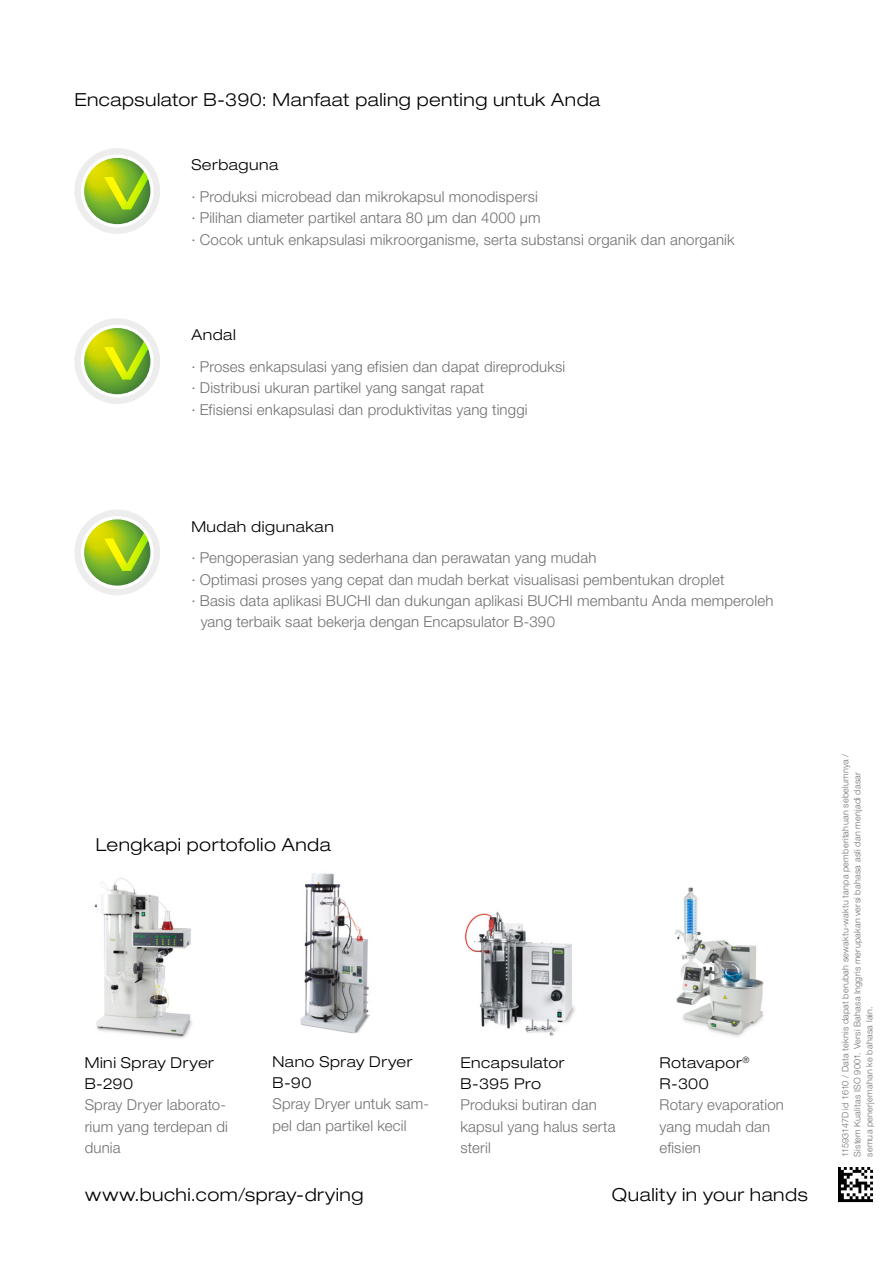
<style>
.page{position:relative;width:893px;height:1263px;background:#fff}
.page>*{position:absolute;margin:0;border:0;box-sizing:border-box;transform-origin:0 0}
.DE_Title{font:300 expanded 18px "Helvetica Neue LT Std";letter-spacing:.025em;color:#000}
.EN_Note_large{font:300 expanded 18px "Helvetica Neue LT Std";letter-spacing:.03em;color:#000}
.EN_Note_large_right{font:300 expanded 18px "Helvetica Neue LT Std";letter-spacing:.03em;color:#000}
.t1{font:300 15px/21.3px "Helvetica Neue LT Std";letter-spacing:.01em;color:#706f6f}
.DE_Title_small_down{font:300 expanded 15px "Helvetica Neue LT Std";letter-spacing:.04em;color:#000}
.DE_Barcode{font:300 9px/12px "Helvetica Neue LT Std";letter-spacing:.03em;color:#706f6f}
.s1{font-stretch:expanded;color:#000}
</style>
<div class="page">
<div style="left:74px;top:148px;width:86px;height:86px;background:#ededed;border-radius:50%"></div>
<div style="left:81px;top:155px;width:73px;height:72px;background:#fff;border-radius:50%"></div>
<svg style="left:84px;top:158px;width:66px;height:66px"></svg>
<svg style="left:99px;top:158px;width:52px;height:66px"></svg>
<div style="left:74px;top:318px;width:86px;height:86px;background:#ededed;border-radius:50%"></div>
<div style="left:81px;top:325px;width:73px;height:73px;background:#fff;border-radius:50%"></div>
<svg style="left:84px;top:328px;width:66px;height:66px"></svg>
<svg style="left:99px;top:328px;width:52px;height:66px;background:#a1c641"></svg>
<div style="left:74px;top:510px;width:86px;height:85px;background:#ededed;border-radius:50%"></div>
<div style="left:81px;top:516px;width:73px;height:73px;background:#fff;border-radius:50%"></div>
<svg style="left:84px;top:519px;width:66px;height:67px"></svg>
<svg style="left:99px;top:519px;width:52px;height:67px"></svg>
<img style="left:94px;top:878px;width:98px;height:161px">
<img style="left:300px;top:873px;width:70px;height:161px">
<img style="left:464px;top:912px;width:111px;height:124px">
<img style="left:675px;top:887px;width:89px;height:150px">
<img style="left:839px;top:1167px;width:34px;height:35px">
<p class="DE_Title" style="left:74px;top:89px;width:527px">Encapsulator B-390: Manfaat paling penting untuk Anda</p>
<p class="DE_Title_small_down" style="left:191px;top:156px;width:88px">Serbaguna</p>
<p class="t1" style="left:191px;top:186px;width:348px">∙ Produksi microbead dan mikrokapsul monodispersi</p>
<p class="t1" style="left:191px;top:207px;width:351px">∙ Pilihan diameter partikel antara 80 µm dan 4000 µm</p>
<p class="t1" style="left:191px;top:228px;width:545px">∙ Cocok untuk enkapsulasi mikroorganisme, serta substansi organik dan anorganik</p>
<p class="DE_Title_small_down" style="left:191px;top:326px;width:46px">Andal</p>
<p class="t1" style="left:191px;top:356px;width:375px">∙ Proses enkapsulasi yang efisien dan dapat direproduksi</p>
<p class="t1" style="left:191px;top:377px;width:294px">∙ Distribusi ukuran partikel yang sangat rapat</p>
<p class="t1" style="left:191px;top:398px;width:338px">∙ Efisiensi enkapsulasi dan produktivitas yang tinggi</p>
<p class="DE_Title_small_down" style="left:191px;top:517px;width:144px">Mudah digunakan</p>
<p class="t1" style="left:191px;top:547px;width:407px">∙ Pengoperasian yang sederhana dan perawatan yang mudah</p>
<p class="t1" style="left:191px;top:568px;width:535px">∙ Optimasi proses yang cepat dan mudah berkat visualisasi pembentukan droplet</p>
<p class="t1" style="left:201px;top:590px;width:574px;text-indent:-9px">∙ Basis data aplikasi BUCHI dan dukungan aplikasi BUCHI membantu Anda memperoleh yang terbaik saat bekerja dengan Encapsulator B-390</p>
<p class="DE_Title" style="left:96px;top:833px;width:237px">Lengkapi portofolio Anda</p>
<p class="t1" style="left:85px;top:1051px;width:145px"><span class="s1">Mini Spray Dryer<br>B-290<br></span>Spray Dryer laborato&shy;rium yang terdepan di dunia</p>
<p class="t1" style="left:272px;top:1050px;width:158px"><span class="s1">Nano Spray Dryer<br>B-90<br></span>Spray Dryer untuk sam&shy;pel dan partikel kecil</p>
<p class="t1" style="left:460px;top:1051px;width:156px"><span class="s1">Encapsulator<br>B-395 Pro<br></span>Produksi butiran dan kapsul yang halus serta steril</p>
<p class="t1" style="left:660px;top:1051px;width:126px"><span class="s1">Rotavapor</span><sup>®<br></sup><span class="s1">R-300<br></span>Rotary evaporation yang mudah dan efisien</p>
<p class="EN_Note_large" style="left:85px;top:1184px;width:280px">www.buchi.com/spray-drying</p>
<p class="EN_Note_large_right" style="left:612px;top:1184px;width:197px">Quality in your hands</p>
<p class="DE_Barcode" style="left:839px;top:1157px;width:405px;rotate:-90deg">11593147D id 1610 / Data teknis dapat berubah sewaktu-waktu tanpa pemberitahuan sebelumnya /<br>Sistem Kualitas ISO 9001. Versi Bahasa Inggris merupakan versi bahasa asli dan menjadi dasar semua penerjemahan ke bahasa lain.</p>
</div>
